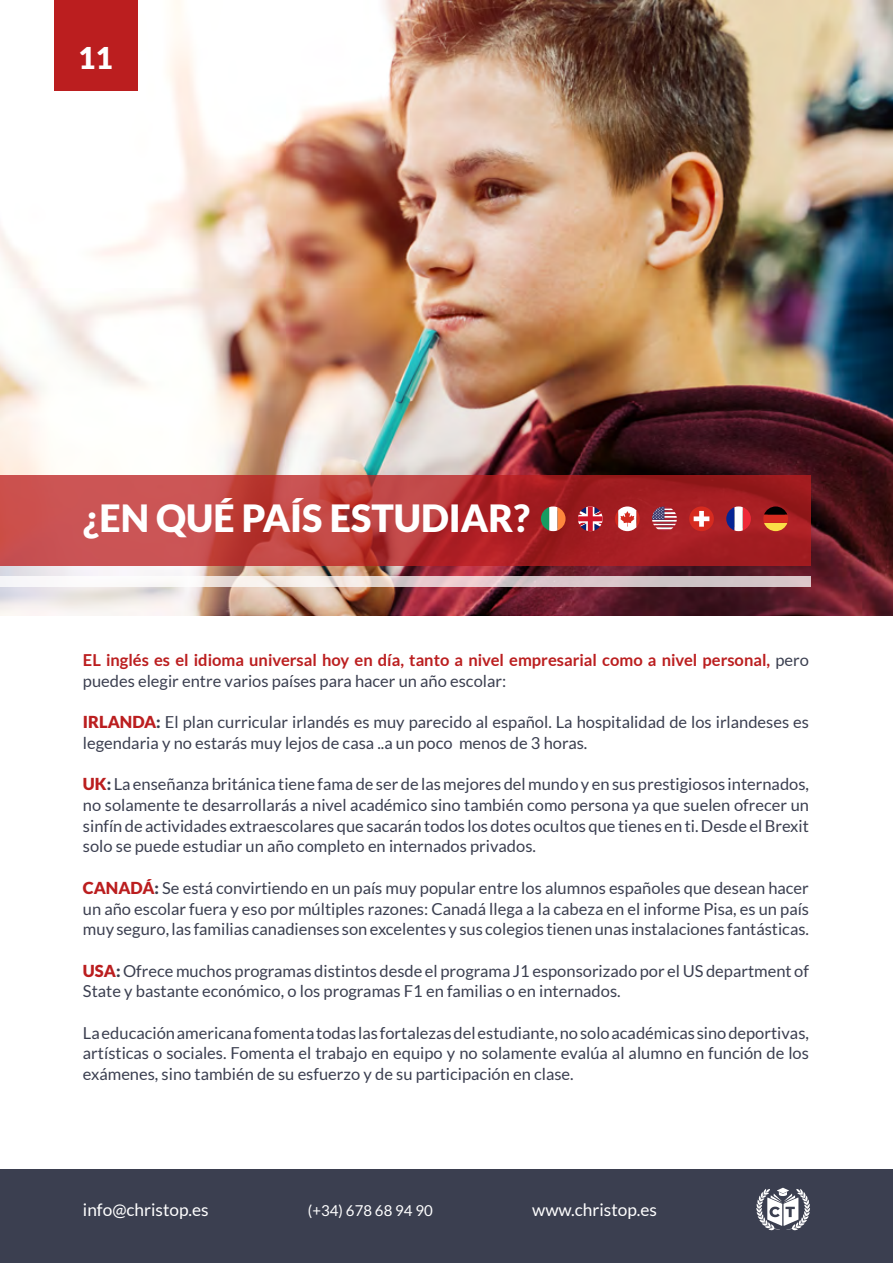
<style>
.page{position:relative;width:893px;height:1263px;background:#fff}
.page>*{position:absolute;margin:0;border:0;box-sizing:border-box;transform-origin:0 0}
.t1{font:900 37.5px "Lato";color:#fff}
.t2{font:900 30px "Lato";color:#fff}
.t3{font:17.25px "Lato";color:#fff}
.t4{font:16.5px/20.7px "Lato";color:#3b3f50;text-align:justify}
.t5{font:700 16.5px/20.7px "Lato";color:#bb1e1f}
.t6{font:15px "Lato";color:#fff}
.s1{font-weight:400;color:#3b3f50}
.s2{font-weight:900;color:#bb1e1f}
.s3{font-weight:900}
</style>
<div class="page">
<img style="left:0;top:0;width:893px;height:615px">
<svg style="left:0;top:476px;width:810px;height:90px;background:#b63637"></svg>
<svg style="left:0;top:576px;width:810px;height:11px"></svg>
<div style="left:54px;top:0;width:83px;height:90px;background:#bb1e1f"></div>
<svg style="left:578px;top:506px;width:25px;height:25px"></svg>
<svg style="left:652px;top:506px;width:25px;height:25px"></svg>
<svg style="left:615px;top:506px;width:25px;height:25px"></svg>
<svg style="left:726px;top:506px;width:25px;height:25px"></svg>
<div style="left:689px;top:506px;width:25px;height:25px;background:#d62b1f;border-radius:50%"></div>
<svg style="left:691px;top:509px;width:21px;height:20px"></svg>
<svg style="left:541px;top:506px;width:25px;height:25px"></svg>
<svg style="left:763px;top:506px;width:25px;height:25px"></svg>
<div style="left:0;top:1169px;width:893px;height:94px;background:#3b3f50"></div>
<svg style="left:756px;top:1188px;width:54px;height:42px"></svg>
<h2 class="t2" style="left:78px;top:41px;width:36px">11</h2>
<h1 class="t1" style="left:83px;top:496px;width:449px">¿EN QUÉ PAÍS ESTUDIAR?</h1>
<p class="t5" style="left:83px;top:649px;width:727px">EL inglés es el idioma universal hoy en día, tanto a nivel empresarial como a nivel personal, <span class="s1">pero puedes elegir entre varios países para hacer un año escolar:</span></p>
<p class="t4" style="left:83px;top:712px;width:728px"><span class="s2">IRLANDA</span><span class="s3">:</span> El plan curricular irlandés es muy parecido al español. La hospitalidad de los irlandeses es legendaria y no estarás muy lejos de casa ..a un poco menos de 3 horas.</p>
<p class="t4" style="left:83px;top:774px;width:728px"><span class="s2">UK</span><span class="s3">:</span> La enseñanza británica tiene fama de ser de las mejores del mundo y en sus prestigiosos internados, no solamente te desarrollarás a nivel académico sino también como persona ya que suelen ofrecer un sinfín de actividades extraescolares que sacarán todos los dotes ocultos que tienes en ti. Desde el Brexit solo se puede estudiar un año completo en internados privados.</p>
<p class="t4" style="left:83px;top:877px;width:728px"><span class="s2">CANADÁ</span><span class="s3">:</span> Se está convirtiendo en un país muy popular entre los alumnos españoles que desean hacer un año escolar fuera y eso por múltiples razones: Canadá llega a la cabeza en el informe Pisa, es un país muy seguro, las familias canadienses son excelentes y sus colegios tienen unas instalaciones fantásticas.</p>
<p class="t4" style="left:83px;top:960px;width:728px"><span class="s2">USA</span><span class="s3">:</span> Ofrece muchos programas distintos desde el programa J1 esponsorizado por el US department of<br>State y bastante económico, o los programas F1 en familias o en internados.</p>
<p class="t4" style="left:83px;top:1022px;width:727px">La educación americana fomenta todas las fortalezas del estudiante, no solo académicas sino deportivas, artísticas o sociales. Fomenta el trabajo en equipo y no solamente evalúa al alumno en función de los exámenes, sino también de su esfuerzo y de su participación en clase.</p>
<p class="t3" style="left:83px;top:1200px;width:127px">info@christop.es</p>
<p class="t6" style="left:308px;top:1202px;width:126px">(+34) 678 68 94 90</p>
<p class="t3" style="left:532px;top:1200px;width:126px">www.christop.es</p>
</div>
